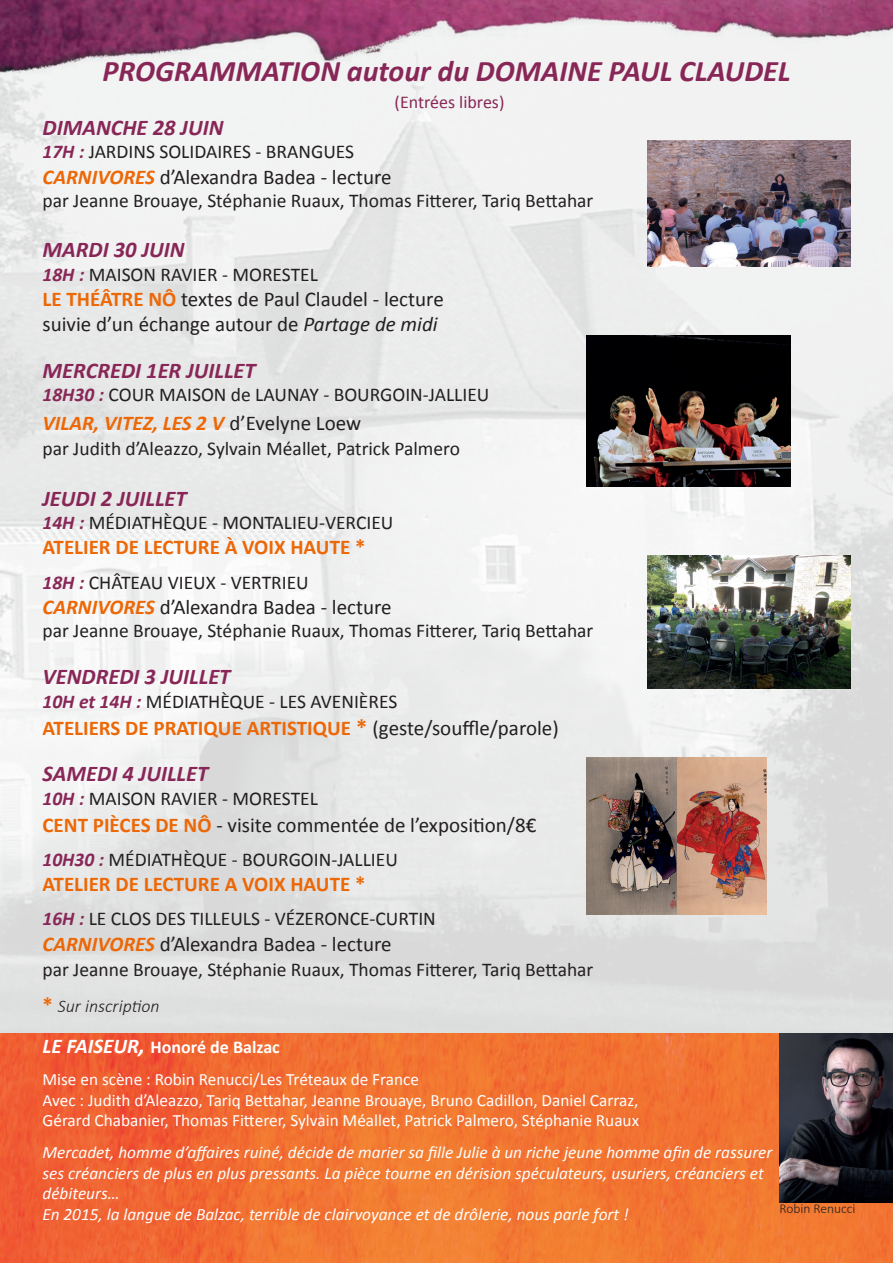
<style>
.page{position:relative;width:893px;height:1263px;background:#fff}
.page>*{position:absolute;margin:0;border:0;box-sizing:border-box;transform-origin:0 0}
.Titre{font:italic 700 30px "Calibri";color:#882757}
.Date{font:italic 700 22.5px "Calibri";color:#882757}
.Texte{font:21px/25.2px "Calibri";color:#231f20}
.Titre_Texte{font:700 21px "Calibri";color:#ec6807}
.Titre_Texte-2{font:21px "Calibri";color:#231f20}
.Date-2{font:italic 700 21px "Calibri";color:#ec6807}
.Texte-2{font:700 21px "Calibri";color:#ec6807}
.Heure{font:19.5px "Calibri";color:#231f20}
.Texte-3{font:19.5px "Calibri";color:#231f20}
.Date-3{font:19.5px "Calibri";color:#231f20}
.t1{font:700 18px "Calibri";color:#fff}
.Titre-2{font:18px "Calibri";color:#882757}
.t2{font:italic 300 18px "Calibri";color:#231f20}
.t3{font:italic 17.25px/20.7px "Calibri";color:#fff}
.t4{font:17.25px/20.7px "Calibri";color:#fff}
.t5{font:300 13.5px "Calibri";color:#231f20}
.s1{font-weight:700;font-style:italic;color:#882757}
.s2{font-weight:700;font-style:italic;color:#ec6807}
.s3{font-weight:700;color:#ec6807}
.s4{font-style:italic}
.s5{font-weight:400;font-style:normal;color:#231f20}
.s6{font-size:22.5px}
.s7{font-weight:400;color:#231f20}
.s8{font-weight:700;font-style:normal;font-size:21px;color:#ec6807}
.s9{font-style:italic;font-size:21px}
.s10{font-style:italic;font-size:24px}
</style>
<div class="page">
<img style="left:0;top:0;width:893px;height:1033px">
<img style="left:0;top:1033px;width:893px;height:230px">
<img style="left:779px;top:1033px;width:114px;height:170px">
<img style="left:647px;top:555px;width:203px;height:133px">
<img style="left:587px;top:336px;width:203px;height:150px">
<img style="left:587px;top:757px;width:180px;height:157px">
<img style="left:647px;top:140px;width:203px;height:127px">
<p class="Titre" style="left:102px;top:50px;width:690px">PROGRAMMATION autour du DOMAINE PAUL CLAUDEL</p>
<p class="Titre-2" style="left:395px;top:90px;width:111px">(Entrées libres)</p>
<p class="Date" style="left:43px;top:112px;width:182px">DIMANCHE 28 JUIN</p>
<p class="Heure" style="left:43px;top:138px;width:313px"><span class="s1">17H :</span> JARDINS SOLIDAIRES - BRANGUES</p>
<p class="Texte" style="left:43px;top:163px;width:351px"><span class="s2">CARNIVORES</span> d’Alexandra Badea - lecture</p>
<p class="Texte-3" style="left:43px;top:187px;width:552px">par Jeanne Brouaye, Stéphanie Ruaux, Thomas Fitterer, Tariq Bettahar</p>
<p class="Date" style="left:43px;top:234px;width:144px">MARDI 30 JUIN</p>
<p class="Heure" style="left:43px;top:261px;width:277px"><span class="s1">18H :</span> MAISON RAVIER - MORESTEL</p>
<p class="Texte" style="left:43px;top:286px;width:403px"><span class="s3">LE THÉÂTRE NÔ</span> textes de Paul Claudel - lecture suivie d’un échange autour de <span class="s4">Partage de midi</span></p>
<p class="Date" style="left:43px;top:355px;width:215px">MERCREDI 1ER JUILLET</p>
<p class="Heure" style="left:43px;top:381px;width:448px"><span class="s1">18H30 :</span> COUR MAISON de LAUNAY - BOURGOIN-JALLIEU</p>
<p class="Date-2" style="left:43px;top:408px;width:320px">VILAR, VITEZ, LES 2 V <span class="s5">d’Evelyne Loew</span></p>
<p class="Date-3" style="left:43px;top:435px;width:419px">par Judith d’Aleazzo, Sylvain Méallet, Patrick Palmero</p>
<p class="Date" style="left:43px;top:482px;width:146px">JEUDI 2 JUILLET</p>
<p class="Heure" style="left:43px;top:509px;width:352px"><span class="s1">14H :</span> MÉDIATHÈQUE - MONTALIEU-VERCIEU</p>
<p class="Titre_Texte" style="left:43px;top:533px;width:324px">ATELIER DE LECTURE À VOIX HAUTE *</p>
<p class="Heure" style="left:43px;top:569px;width:268px"><span class="s1">18H :</span> CHÂTEAU VIEUX - VERTRIEU</p>
<p class="Texte" style="left:43px;top:594px;width:351px"><span class="s2">CARNIVORES</span> d’Alexandra Badea - lecture</p>
<p class="Texte-3" style="left:43px;top:617px;width:552px">par Jeanne Brouaye, Stéphanie Ruaux, Thomas Fitterer, Tariq Bettahar</p>
<p class="Date" style="left:43px;top:661px;width:189px">VENDREDI 3 JUILLET</p>
<p class="Heure" style="left:43px;top:687px;width:356px"><span class="s1">10H et 14H :</span> MÉDIATHÈQUE - LES AVENIÈRES</p>
<p class="Titre_Texte" style="left:43px;top:713px;width:518px">ATELIERS DE PRATIQUE ARTISTIQUE <span class="s6">*</span> <span class="s7">(geste/souffle/parole)</span></p>
<p class="Date" style="left:43px;top:758px;width:167px">SAMEDI 4 JUILLET</p>
<p class="Heure" style="left:43px;top:785px;width:277px"><span class="s1">10H :</span> MAISON RAVIER - MORESTEL</p>
<p class="Titre_Texte-2" style="left:43px;top:810px;width:495px"><span class="s3">CENT PIÈCES DE NÔ</span> - visite commentée de l’exposition/8€</p>
<p class="Heure" style="left:43px;top:846px;width:357px"><span class="s1">10H30 :</span> MÉDIATHÈQUE - BOURGOIN-JALLIEU</p>
<p class="Texte-2" style="left:43px;top:869px;width:324px">ATELIER DE LECTURE A VOIX HAUTE *</p>
<p class="Heure" style="left:43px;top:905px;width:395px"><span class="s1">16H :</span> LE CLOS DES TILLEULS - VÉZERONCE-CURTIN</p>
<p class="Texte" style="left:43px;top:930px;width:351px"><span class="s2">CARNIVORES</span> d’Alexandra Badea - lecture</p>
<p class="Texte-3" style="left:43px;top:956px;width:552px">par Jeanne Brouaye, Stéphanie Ruaux, Thomas Fitterer, Tariq Bettahar</p>
<p class="t2" style="left:43px;top:994px;width:119px"><span class="s8">*</span> Sur inscription</p>
<p class="t1" style="left:43px;top:1035px;width:239px"><span class="s9">LE FAISEUR</span><span class="s10">,</span> Honoré de Balzac</p>
<p class="t4" style="left:43px;top:1068px;width:378px">Mise en scène : Robin Renucci/Les Tréteaux de France</p>
<p class="t4" style="left:43px;top:1089px;width:598px">Avec : Judith d’Aleazzo, Tariq Bettahar, Jeanne Brouaye, Bruno Cadillon, Daniel Carraz,<br>Gérard Chabanier, Thomas Fitterer, Sylvain Méallet, Patrick Palmero, Stéphanie Ruaux</p>
<p class="t3" style="left:43px;top:1141px;width:731px">Mercadet, homme d’affaires ruiné, décide de marier sa fille Julie à un riche jeune homme afin de rassurer ses créanciers de plus en plus pressants. La pièce tourne en dérision spéculateurs, usuriers, créanciers et débiteurs…<br>En 2015, la langue de Balzac, terrible de clairvoyance et de drôlerie, nous parle fort !</p>
<p class="t5" style="left:779px;top:1200px;width:78px">Robin Renucci</p>
</div>
